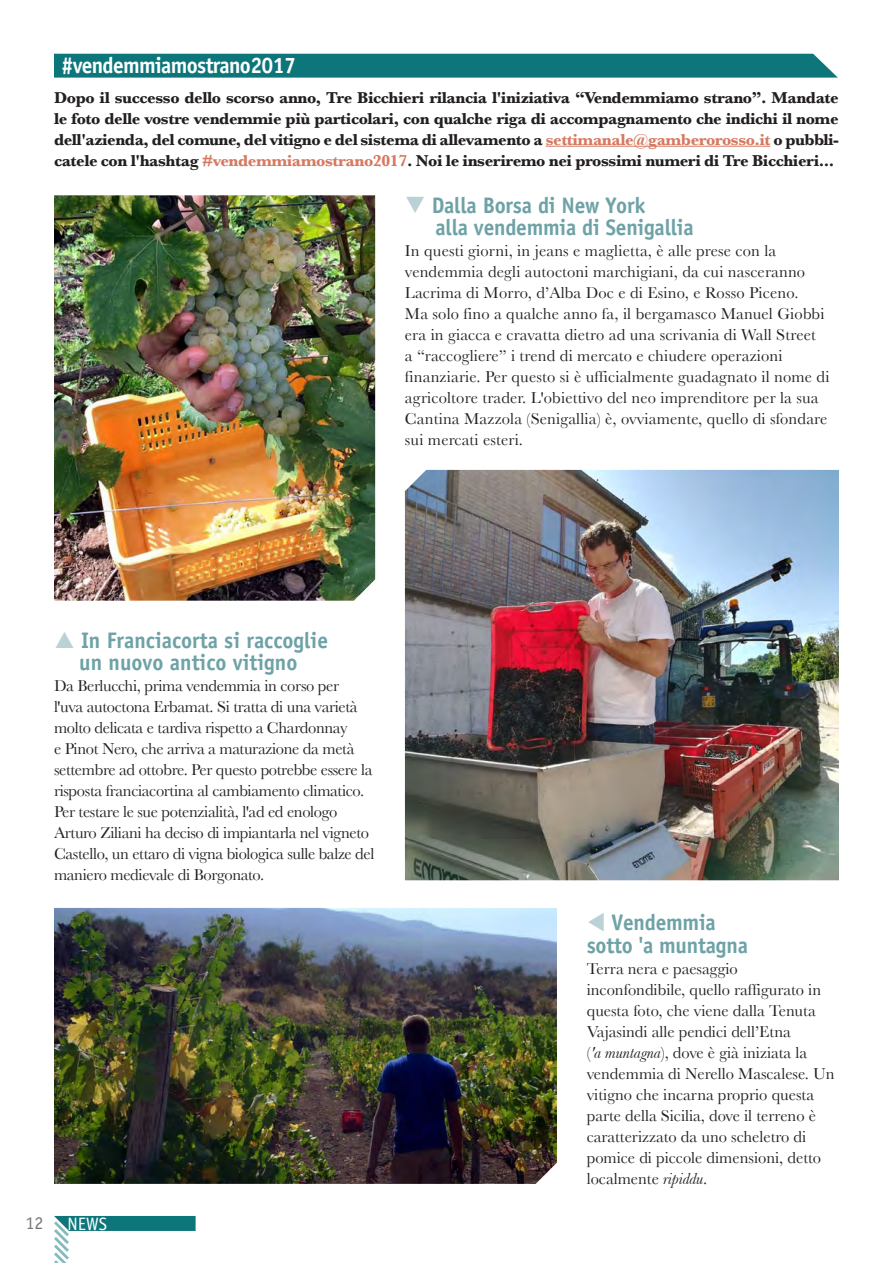
<style>
.page{position:relative;width:893px;height:1263px;background:#fff}
.page>*{position:absolute;margin:0;border:0;box-sizing:border-box;transform-origin:0 0}
.t1{font:700 22.5px "Officina Sans Std";letter-spacing:-.01em;color:#6ea2a6;scale:.95 1}
.t2{font:700 22.5px "Officina Sans Std";letter-spacing:-.03em;color:#fff;scale:.95 1}
.t3{font:18px "Officina Sans Std";color:#fff}
.t4{font:18px "Officina Sans Std";color:#76787b}
.t5{font:16.5px/21px "Baskerville";color:#231f20}
.t6{font:16.5px/21px "Baskerville";letter-spacing:-.02em;color:#231f20}
.t7{font:700 16.5px/21px "Baskerville";letter-spacing:-.025em;color:#231f20;text-align:justify}
.s1{color:#d67961}
.s2{color:#bad1d5}
.s3{font-style:italic}
</style>
<div class="page">
<svg style="left:54px;top:1216px;width:142px;height:47px"></svg>
<img style="left:54px;top:908px;width:503px;height:276px">
<hr style="left:546px;top:146px;width:224px;height:1px;background:#d67961">
<div style="left:54px;top:54px;width:784px;height:24px;background:#0d767a"></div>
<img style="left:54px;top:195px;width:321px;height:406px">
<img style="left:405px;top:470px;width:434px;height:410px">
<p class="t2" style="left:62px;top:52px;width:248px">#vendemmiamostrano2017</p>
<p class="t7" style="left:54px;top:87px;width:786px">Dopo il successo dello scorso anno, Tre Bicchieri rilancia l'iniziativa “Vendemmiamo strano”. Mandate le foto delle vostre vendemmie più particolari, con qualche riga di accompagnamento che indichi il nome dell'azienda, del comune, del vitigno e del sistema di allevamento a <span class="s1">settimanale@gamberorosso.it</span> o pubbli&shy;catele con l'hashtag <span class="s1">#vendemmiamostrano2017</span>. Noi le inseriremo nei prossimi numeri di Tre Bicchieri...</p>
<p class="t1" style="left:405px;top:191px;width:255px"><span class="s2">❑</span> Dalla Borsa di New York</p>
<p class="t1" style="left:435px;top:213px;width:273px">alla vendemmia di Senigallia</p>
<p class="t5" style="left:405px;top:240px;width:426px">In questi giorni, in jeans e maglietta, è alle prese con la vendemmia degli autoctoni marchigiani, da cui nasceranno Lacrima di Morro, d’Alba Doc e di Esino, e Rosso Piceno.<br>Ma solo fino a qualche anno fa, il bergamasco Manuel Giobbi era in giacca e cravatta dietro ad una scrivania di Wall Street<br>a “raccogliere” i trend di mercato e chiudere operazioni finanziarie. Per questo si è ufficialmente guadagnato il nome di agricoltore trader. L'obiettivo del neo imprenditore per la sua Cantina Mazzola (Senigallia) è, ovviamente, quello di sfondare sui mercati esteri.</p>
<p class="t1" style="left:81px;top:626px;width:261px">In Franciacorta si raccoglie</p>
<p class="t1" style="left:79px;top:649px;width:231px">un nuovo antico vitigno</p>
<p class="t6" style="left:54px;top:675px;width:322px">Da Berlucchi, prima vendemmia in corso per<br>l'uva autoctona Erbamat. Si tratta di una varietà molto delicata e tardiva rispetto a Chardonnay<br>e Pinot Nero, che arriva a maturazione da metà settembre ad ottobre. Per questo potrebbe essere la risposta franciacortina al cambiamento climatico.<br>Per testare le sue potenzialità, l'ad ed enologo Arturo Ziliani ha deciso di impiantarla nel vigneto Castello, un ettaro di vigna biologica sulle balze del maniero medievale di Borgonato.</p>
<p class="t4" style="left:25px;top:1212px;width:19px">12</p>
<p class="t3" style="left:67px;top:1213px;width:41px">NEWS</p>
<p class="t1" style="left:587px;top:909px;width:137px"><span class="s2">▼</span> Vendemmia</p>
<p class="t1" style="left:587px;top:931px;width:171px">sotto 'a muntagna</p>
<p class="t5" style="left:587px;top:958px;width:236px">Terra nera e paesaggio inconfondibile, quello raffigurato in questa foto, che viene dalla Tenuta Vajasindi alle pendici dell’Etna</p>
<p class="t5" style="left:587px;top:1042px;width:249px">(<span class="s3">'a muntagna</span>), dove è già iniziata la vendemmia di Nerello Mascalese. Un vitigno che incarna proprio questa parte della Sicilia, dove il terreno è caratterizzato da uno scheletro di pomice di piccole dimensioni, detto localmente <span class="s3">ripiddu</span>.</p>
</div>
